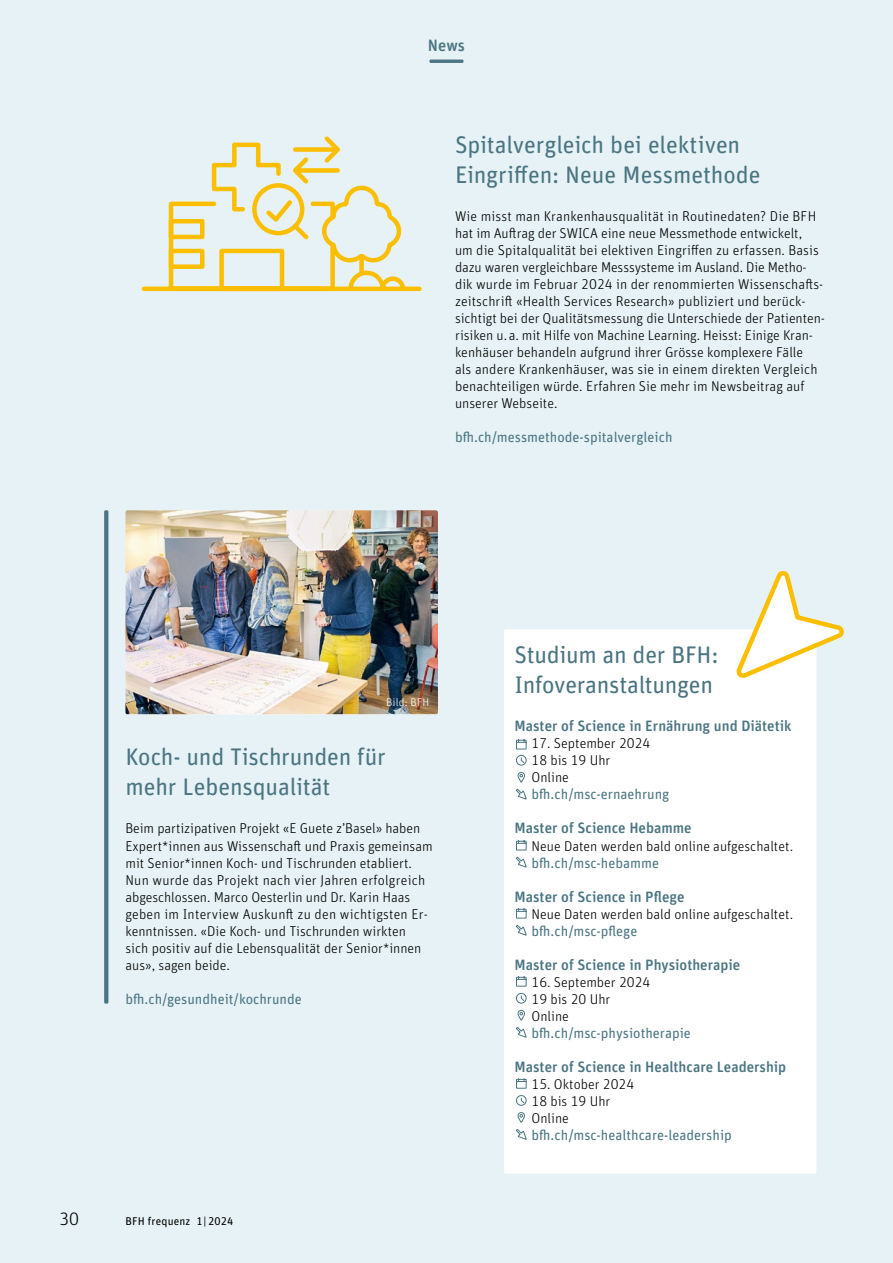
<style>
.page{position:relative;width:893px;height:1263px;background:#e6f2f5}
.page>*{position:absolute;margin:0;border:0;box-sizing:border-box;transform-origin:0 0}
.t1{font:24px/29.7px "Unit Rounded Pro";letter-spacing:-.01em;color:#4b7582}
.t2{font:300 18px "Unit Rounded Pro";color:#000}
.t3{font:500 16.5px "Unit Rounded Pro";color:#4b7582}
.t4{font:500 15px "Unit Rounded Pro";color:#4b7582}
.t5{font:300 14.25px/17px "Unit Rounded Pro";color:#000}
.t6{font:14.25px "Unit Rounded Pro";color:#4b7582}
.t7{font:11.25px "Unit Rounded Pro";letter-spacing:.015em;color:#000}
.t8{font:300 11.25px "Unit Rounded Pro";letter-spacing:.015em;color:#fff}
</style>
<div class="page">
<hr style="left:429px;top:60px;width:34px;height:3px;background:#4b7582">
<img style="left:125px;top:510px;width:313px;height:204px">
<svg style="left:104px;top:510px;width:4px;height:493px;background:#517a87"></svg>
<svg style="left:141px;top:136px;width:281px;height:156px"></svg>
<div style="left:504px;top:629px;width:312px;height:545px;background:#fff;border-radius:2px"></div>
<svg style="left:736px;top:570px;width:108px;height:110px"></svg>
<svg style="left:515px;top:739px;width:12px;height:61px"></svg>
<svg style="left:516px;top:908px;width:11px;height:28px"></svg>
<svg style="left:516px;top:840px;width:11px;height:28px"></svg>
<svg style="left:515px;top:976px;width:12px;height:62px"></svg>
<svg style="left:516px;top:1078px;width:11px;height:11px"></svg>
<svg style="left:515px;top:1095px;width:12px;height:11px"></svg>
<svg style="left:516px;top:1112px;width:11px;height:28px"></svg>
<p class="t3" style="left:428px;top:34px;width:39px">News</p>
<h1 class="t1" style="left:455px;top:129px;width:307px">Spitalvergleich bei elektiven<br>Eingriffen: Neue Messmethode</h1>
<p class="t5" style="left:455px;top:207px;width:371px">Wie misst man Krankenhausqualität in Routinedaten? Die BFH hat im Auftrag der SWICA eine neue Messmethode entwickelt,<br>um die Spitalqualität bei elektiven Eingriffen zu erfassen. Basis dazu waren vergleichbare Messsysteme im Ausland. Die Metho&shy;dik wurde im Februar 2024 in der renommierten Wissenschafts&shy;zeitschrift «Health Services Research» publiziert und berück&shy;sichtigt bei der Qualitätsmessung die Unterschiede der Patienten&shy;risiken u.a. mit Hilfe von Machine Learning. Heisst: Einige Kran&shy;kenhäuser behandeln aufgrund ihrer Grösse komplexere Fälle<br>als andere Krankenhäuser, was sie in einem direkten Vergleich benachteiligen würde. Erfahren Sie mehr im Newsbeitrag auf unserer Webseite.</p>
<p class="t6" style="left:455px;top:428px;width:219px">bfh.ch/messmethode-spitalvergleich</p>
<p class="t8" style="left:386px;top:695px;width:45px">Bild: BFH</p>
<h1 class="t1" style="left:125px;top:741px;width:262px">Koch- und Tischrunden für mehr Lebensqualität</h1>
<p class="t5" style="left:125px;top:820px;width:309px">Beim partizipativen Projekt «E Guete z’Basel» haben Expert*innen aus Wissenschaft und Praxis gemeinsam mit Senior*innen Koch- und Tischrunden etabliert.<br>Nun wurde das Projekt nach vier Jahren erfolgreich abgeschlossen. Marco Oesterlin und Dr. Karin Haas geben im Interview Auskunft zu den wichtigsten Er&shy;kenntnissen. «Die Koch- und Tischrunden wirkten<br>sich positiv auf die Lebensqualität der Senior*innen aus», sagen beide.</p>
<p class="t6" style="left:125px;top:989px;width:178px">bfh.ch/gesundheit/kochrunde</p>
<p class="t2" style="left:60px;top:1207px;width:21px">30</p>
<p class="t7" style="left:125px;top:1213px;width:109px">BFH frequenz 1| 2024</p>
<h1 class="t1" style="left:514px;top:639px;width:205px">Studium an der BFH:<br>Infoveranstaltungen</h1>
<p class="t4" style="left:514px;top:716px;width:278px">Master of Science in Ernährung und Diätetik</p>
<p class="t5" style="left:531px;top:735px;width:120px">17. September 2024<br>18 bis 19 Uhr<br>Online</p>
<p class="t6" style="left:531px;top:785px;width:139px">bfh.ch/msc-ernaehrung</p>
<p class="t4" style="left:514px;top:818px;width:179px">Master of Science Hebamme</p>
<p class="t5" style="left:531px;top:837px;width:263px">Neue Daten werden bald online aufgeschaltet.</p>
<p class="t6" style="left:531px;top:853px;width:129px">bfh.ch/msc-hebamme</p>
<p class="t4" style="left:514px;top:886px;width:171px">Master of Science in Pflege</p>
<p class="t5" style="left:531px;top:905px;width:263px">Neue Daten werden bald online aufgeschaltet.</p>
<p class="t6" style="left:531px;top:921px;width:107px">bfh.ch/msc-pflege</p>
<p class="t4" style="left:514px;top:954px;width:227px">Master of Science in Physiotherapie</p>
<p class="t5" style="left:531px;top:973px;width:120px">16. September 2024<br>19 bis 20 Uhr<br>Online</p>
<p class="t6" style="left:531px;top:1023px;width:161px">bfh.ch/msc-physiotherapie</p>
<p class="t4" style="left:514px;top:1056px;width:273px">Master of Science in Healthcare Leadership</p>
<p class="t5" style="left:531px;top:1075px;width:104px">15. Oktober 2024<br>18 bis 19 Uhr<br>Online</p>
<p class="t6" style="left:531px;top:1125px;width:202px">bfh.ch/msc-healthcare-leadership</p>
</div>
